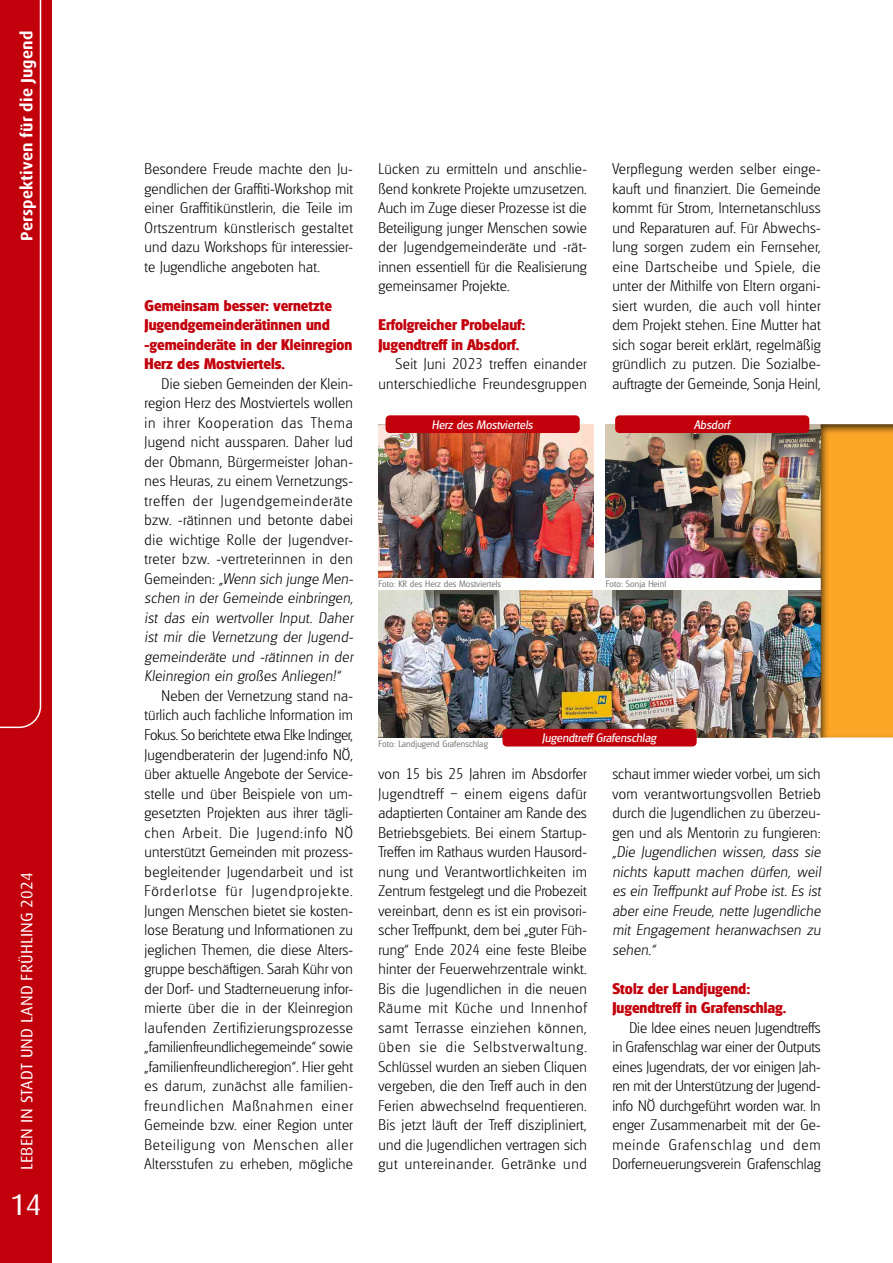
<style>
.page{position:relative;width:893px;height:1263px;background:#fff}
.page>*{position:absolute;margin:0;border:0;box-sizing:border-box;transform-origin:0 0}
.t1{font:30px "Dax Pro";color:#fff}
.t2{font:16.5px "Dax Pro";letter-spacing:.01em;color:#fff}
.t3{font:700 16.5px "Dax Pro";letter-spacing:.01em;color:#fff}
.t4{font:200 15px/19.5px "Glasgow";letter-spacing:.015em;color:#000;text-align:justify}
.t5{font:700 15px/19.5px "Glasgow";color:#c2000c}
.t6{font:italic 200 15px/19.5px "Glasgow";letter-spacing:.015em;color:#000;text-align:justify}
.t7{font:italic 12px "Glasgow";color:#fff}
.t8{font:300 9px "Glasgow";letter-spacing:.01em;color:#6d6d6c}
.s1{font-style:italic}
</style>
<div class="page">
<div style="left:0;top:0;width:51px;height:1263px;background:#c2000c"></div>
<svg style="left:0;top:0;width:42px;height:729px"></svg>
<img style="left:378px;top:590px;width:438px;height:148px">
<img style="left:378px;top:424px;width:215px;height:153px">
<img style="left:606px;top:424px;width:210px;height:153px">
<div style="left:386px;top:415px;width:194px;height:18px;background:#c2000c;border-radius:4px"></div>
<div style="left:615px;top:415px;width:194px;height:18px;background:#c2000c;border-radius:4px"></div>
<div style="left:502px;top:729px;width:195px;height:17px;background:#c2000c;border-radius:4px"></div>
<div style="left:816px;top:420px;width:77px;height:318px;background:#000;opacity:.75"></div>
<p class="t3" style="left:16px;top:241px;width:211px;rotate:-90deg">Perspektiven für die Jugend</p>
<p class="t2" style="left:16px;top:1170px;width:299px;rotate:-90deg">LEBEN IN STADT UND LAND FRÜHLING 2024</p>
<h1 class="t1" style="left:10px;top:1186px;width:33px">14</h1>
<p class="t4" style="left:145px;top:159px;width:210px">Besondere Freude machte den Ju&shy;gendlichen der Graffiti-Workshop mit einer Graffitikünstlerin, die Teile im Ortszentrum künstlerisch gestaltet und dazu Workshops für interessier&shy;te Jugendliche angeboten hat.</p>
<p class="t5" style="left:145px;top:296px;width:209px">Gemeinsam besser: vernetzte<br>Jugendgemeinderätinnen und -gemeinderäte in der Kleinregion<br>Herz des Mostviertels.</p>
<p class="t4" style="left:145px;top:374px;width:210px;text-indent:17px">Die sieben Gemeinden der Klein&shy;region Herz des Mostviertels wollen in ihrer Kooperation das Thema Jugend nicht aussparen. Daher lud der Obmann, Bürgermeister Johan&shy;nes Heuras, zu einem Vernetzungs&shy;treffen der Jugendgemeinderäte bzw. -rätinnen und betonte dabei die wichtige Rolle der Jugendver&shy;treter bzw. -vertreterinnen in den Gemeinden: <span class="s1">„Wenn sich junge Men&shy;schen in der Gemeinde einbringen, ist das ein wertvoller Input. Daher ist mir die Vernetzung der Jugend&shy;gemeinderäte und -rätinnen in der Kleinregion ein großes Anliegen!“</span></p>
<p class="t4" style="left:145px;top:686px;width:210px;text-indent:17px">Neben der Vernetzung stand na&shy;türlich auch fachliche Information im Fokus. So berichtete etwa Elke Indinger, Jugendberaterin der Jugend:info NÖ, über aktuelle Angebote der Service&shy;stelle und über Beispiele von um&shy;gesetzten Projekten aus ihrer tägli&shy;chen Arbeit. Die Jugend:info NÖ unterstützt Gemeinden mit prozess&shy;begleitender Jugendarbeit und ist Förderlotse für Jugendprojekte.<br>Jungen Menschen bietet sie kosten&shy;lose Beratung und Informationen zu jeglichen Themen, die diese Alters&shy;gruppe beschäftigen. Sarah Kühr von der Dorf- und Stadterneuerung infor&shy;mierte über die in der Kleinregion laufenden Zertifizierungsprozesse „familienfreundlichegemeinde“ sowie „familienfreundlicheregion“. Hier geht es darum, zunächst alle familien&shy;freundlichen Maßnahmen einer Gemeinde bzw. einer Region unter Beteiligung von Menschen aller Altersstufen zu erheben, mögliche</p>
<p class="t4" style="left:378px;top:159px;width:210px">Lücken zu ermitteln und anschlie&shy;ßend konkrete Projekte umzusetzen.<br>Auch im Zuge dieser Prozesse ist die Beteiligung junger Menschen sowie der Jugendgemeinderäte und -rät&shy;innen essentiell für die Realisierung gemeinsamer Projekte.</p>
<p class="t5" style="left:378px;top:315px;width:149px">Erfolgreicher Probelauf:<br>Jugendtreff in Absdorf.</p>
<p class="t4" style="left:378px;top:354px;width:210px;text-align:right">Seit Juni 2023 treffen einander unterschiedliche Freundesgruppen</p>
<p class="t4" style="left:612px;top:159px;width:210px">Verpflegung werden selber einge&shy;kauft und finanziert. Die Gemeinde kommt für Strom, Internetanschluss und Reparaturen auf. Für Abwechs&shy;lung sorgen zudem ein Fernseher, eine Dartscheibe und Spiele, die unter der Mithilfe von Eltern organi&shy;siert wurden, die auch voll hinter dem Projekt stehen. Eine Mutter hat sich sogar bereit erklärt, regelmäßig gründlich zu putzen. Die Sozialbe&shy;auftragte der Gemeinde, Sonja Heinl,</p>
<p class="t7" style="left:432px;top:417px;width:103px">Herz des Mostviertels</p>
<p class="t7" style="left:694px;top:417px;width:37px">Absdorf</p>
<p class="t8" style="left:378px;top:578px;width:124px">Foto: KR des Herz des Mostviertels</p>
<p class="t8" style="left:606px;top:578px;width:62px">Foto: Sonja Heinl</p>
<p class="t8" style="left:378px;top:738px;width:111px">Foto: Landjugend Grafenschlag</p>
<p class="t7" style="left:542px;top:731px;width:115px">Jugendtreff Grafenschlag</p>
<p class="t4" style="left:378px;top:764px;width:210px">von 15 bis 25 Jahren im Absdorfer Jugendtreff – einem eigens dafür adaptierten Container am Rande des Betriebsgebiets. Bei einem Startup-Treffen im Rathaus wurden Hausord&shy;nung und Verantwortlichkeiten im Zentrum festgelegt und die Probezeit vereinbart, denn es ist ein provisori&shy;scher Treffpunkt, dem bei „guter Füh&shy;rung“ Ende 2024 eine feste Bleibe hinter der Feuerwehrzentrale winkt.<br>Bis die Jugendlichen in die neuen Räume mit Küche und Innenhof samt Terrasse einziehen können, üben sie die Selbstverwaltung.<br>Schlüssel wurden an sieben Cliquen vergeben, die den Treff auch in den Ferien abwechselnd frequentieren.<br>Bis jetzt läuft der Treff diszipliniert, und die Jugendlichen vertragen sich gut untereinander. Getränke und</p>
<p class="t4" style="left:612px;top:764px;width:210px">schaut immer wieder vorbei, um sich vom verantwortungsvollen Betrieb durch die Jugendlichen zu überzeu&shy;gen und als Mentorin zu fungieren:</p>
<p class="t6" style="left:612px;top:842px;width:210px">„Die Jugendlichen wissen, dass sie nichts kaputt machen dürfen, weil es ein Treffpunkt auf Probe ist. Es ist aber eine Freude, nette Jugendliche mit Engagement heranwachsen zu sehen.“</p>
<p class="t5" style="left:612px;top:978px;width:176px">Stolz der Landjugend:<br>Jugendtreff in Grafenschlag.</p>
<p class="t4" style="left:612px;top:1017px;width:210px;text-indent:17px">Die Idee eines neuen Jugendtreffs in Grafenschlag war einer der Outputs eines Jugendrats, der vor einigen Jah&shy;ren mit der Unterstützung der Jugend&shy;info NÖ durchgeführt worden war. In enger Zusammenarbeit mit der Ge&shy;meinde Grafenschlag und dem Dorferneuerungsverein Grafenschlag</p>
</div>
